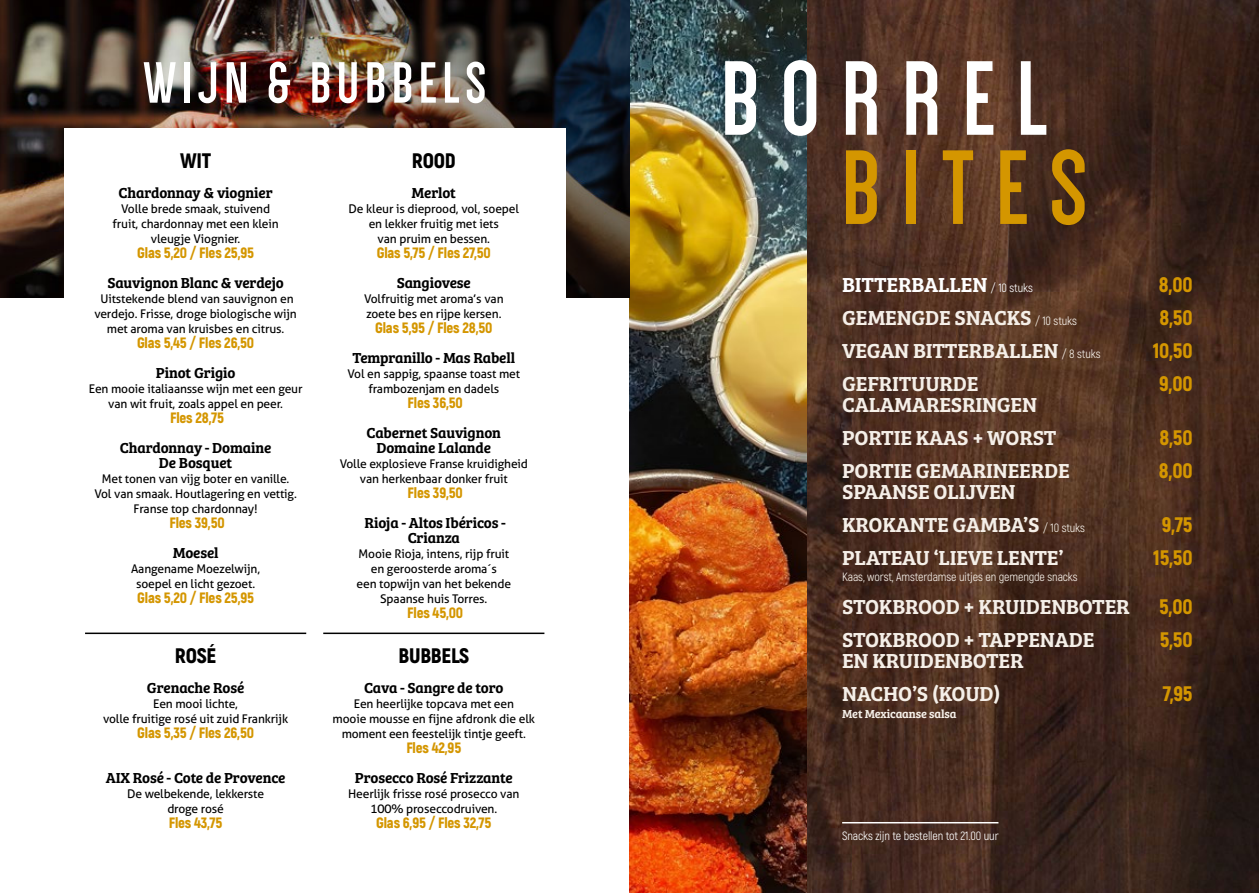
<style>
.page{position:relative;width:1259px;height:893px;background:#fff}
.page>*{position:absolute;margin:0;border:0;box-sizing:border-box;transform-origin:0 0}
.t1{font:700 109.05px "Dense";letter-spacing:.2em;color:#fff}
.t2{font:700 109.05px "Dense";letter-spacing:.2em;color:#d49600}
.t3{font:700 60px "Dense";letter-spacing:.1em;color:#fff}
.t4{font:21px "Bree Serif Sb";letter-spacing:-.01em;color:#f5efe8}
.t5{font:900 21px "Akrobat";letter-spacing:-.01em;color:#d49600}
.t6{font:21px "Bree Serif Sb";letter-spacing:-.01em;color:#fff}
.t7{font:900 21px "Akrobat";letter-spacing:-.01em;color:#000}
.t8{font:15px "Bree Serif Sb";letter-spacing:-.01em;color:#000}
.t9{font:900 15px "Akrobat";letter-spacing:-.01em;color:#d49600}
.t10{font:12px/15px "Aller";letter-spacing:-.01em;color:#000;text-align:center}
.t11{font:12px "Akrobat";letter-spacing:-.01em;color:#f5efe8}
.t12{font:12px "Akrobat";letter-spacing:-.01em;color:#fff}
.t13{font:12px "Bree Serif Sb";letter-spacing:-.01em;color:#f5efe8}
.s1{font-family:"Akrobat";font-size:12px}
</style>
<div class="page">
<img style="left:806px;top:0;width:453px;height:893px">
<img style="left:629px;top:0;width:177px;height:893px">
<img style="left:0;top:0;width:31px;height:298px">
<img style="left:31px;top:0;width:598px;height:298px">
<hr style="left:842px;top:822px;width:156px;height:1px;background:#fff">
<div style="left:64px;top:129px;width:502px;height:344px;background:#fff"></div>
<hr style="left:85px;top:633px;width:221px;height:1px;background:#000">
<hr style="left:323px;top:633px;width:221px;height:1px;background:#000">
<p class="t3" style="left:144px;top:53px;width:344px">WIJN &amp; BUBBELS</p>
<p class="t7" style="left:180px;top:147px;width:33px">WIT</p>
<p class="t8" style="left:118px;top:181px;width:156px">Chardonnay &amp; viognier</p>
<p class="t10" style="left:121px;top:201px;width:150px">Volle brede smaak, stuivend</p>
<p class="t10" style="left:113px;top:216px;width:168px">fruit, chardonnay met een klein</p>
<p class="t10" style="left:151px;top:231px;width:91px">vleugje Viognier.</p>
<p class="t9" style="left:137px;top:243px;width:118px">Glas 5,20 / Fles 25,95</p>
<p class="t8" style="left:107px;top:271px;width:178px">Sauvignon Blanc &amp; verdejo</p>
<p class="t10" style="left:94px;top:291px;width:204px">Uitstekende blend van sauvignon en verdejo. Frisse, droge biologische wijn met aroma van kruisbes en citrus.</p>
<p class="t9" style="left:137px;top:333px;width:119px">Glas 5,45 / Fles 26,50</p>
<p class="t8" style="left:156px;top:361px;width:81px">Pinot Grigio</p>
<p class="t10" style="left:89px;top:381px;width:215px">Een mooie italiaansse wijn met een geur van wit fruit, zoals appel en peer.</p>
<p class="t9" style="left:170px;top:408px;width:55px">Fles 28,75</p>
<p class="t8" style="left:120px;top:436px;width:153px">Chardonnay - Domaine</p>
<p class="t8" style="left:159px;top:451px;width:75px">De Bosquet</p>
<p class="t10" style="left:102px;top:471px;width:189px">Met tonen van vijg boter en vanille.</p>
<p class="t10" style="left:94px;top:486px;width:204px">Vol van smaak. Houtlagering en vettig.</p>
<p class="t10" style="left:134px;top:501px;width:125px">Franse top chardonnay!</p>
<p class="t9" style="left:169px;top:513px;width:57px">Fles 39,50</p>
<p class="t8" style="left:173px;top:541px;width:47px">Moesel</p>
<p class="t10" style="left:131px;top:561px;width:131px">Aangename Moezelwijn,</p>
<p class="t10" style="left:136px;top:576px;width:121px">soepel en licht gezoet.</p>
<p class="t9" style="left:137px;top:588px;width:118px">Glas 5,20 / Fles 25,95</p>
<p class="t7" style="left:175px;top:642px;width:43px">ROSÉ</p>
<p class="t8" style="left:147px;top:676px;width:99px">Grenache Rosé</p>
<p class="t10" style="left:153px;top:696px;width:87px">Een mooi lichte,</p>
<p class="t10" style="left:103px;top:711px;width:187px">volle fruitige rosé uit zuid Frankrijk</p>
<p class="t9" style="left:137px;top:723px;width:118px">Glas 5,35 / Fles 26,50</p>
<p class="t8" style="left:106px;top:766px;width:181px">AIX Rosé - Cote de Provence</p>
<p class="t10" style="left:127px;top:786px;width:139px">De welbekende, lekkerste</p>
<p class="t10" style="left:167px;top:801px;width:58px">droge rosé</p>
<p class="t9" style="left:169px;top:813px;width:55px">Fles 43,75</p>
<p class="t7" style="left:412px;top:147px;width:45px">ROOD</p>
<p class="t8" style="left:411px;top:181px;width:46px">Merlot</p>
<p class="t10" style="left:349px;top:201px;width:172px">De kleur is dieprood, vol, soepel</p>
<p class="t10" style="left:369px;top:216px;width:132px">en lekker fruitig met iets</p>
<p class="t10" style="left:378px;top:231px;width:114px">van pruim en bessen.</p>
<p class="t9" style="left:377px;top:243px;width:116px">Glas 5,75 / Fles 27,50</p>
<p class="t8" style="left:397px;top:271px;width:76px">Sangiovese</p>
<p class="t10" style="left:364px;top:291px;width:141px">Volfruitig met aroma’s van</p>
<p class="t10" style="left:366px;top:306px;width:137px">zoete bes en rijpe kersen.</p>
<p class="t9" style="left:375px;top:318px;width:119px">Glas 5,95 / Fles 28,50</p>
<p class="t8" style="left:353px;top:346px;width:164px">Tempranillo - Mas Rabell</p>
<p class="t10" style="left:347px;top:366px;width:174px">Vol en sappig, spaanse toast met frambozenjam en dadels</p>
<p class="t9" style="left:407px;top:393px;width:57px">Fles 36,50</p>
<p class="t8" style="left:367px;top:421px;width:136px">Cabernet Sauvignon</p>
<p class="t8" style="left:376px;top:436px;width:116px">Domaine Lalande</p>
<p class="t10" style="left:340px;top:456px;width:190px">Volle explosieve Franse kruidigheid</p>
<p class="t10" style="left:360px;top:471px;width:149px">van herkenbaar donker fruit</p>
<p class="t9" style="left:407px;top:483px;width:57px">Fles 39,50</p>
<p class="t8" style="left:364px;top:511px;width:143px">Rioja - Altos Ibéricos -</p>
<p class="t8" style="left:408px;top:526px;width:54px">Crianza</p>
<p class="t10" style="left:358px;top:546px;width:152px">Mooie Rioja, intens, rijp fruit</p>
<p class="t10" style="left:371px;top:561px;width:127px">en geroosterde aroma´s</p>
<p class="t10" style="left:357px;top:576px;width:156px">een topwijn van het bekende</p>
<p class="t10" style="left:380px;top:591px;width:109px">Spaanse huis Torres.</p>
<p class="t9" style="left:407px;top:603px;width:58px">Fles 45,00</p>
<p class="t7" style="left:398px;top:642px;width:72px">BUBBELS</p>
<p class="t8" style="left:364px;top:676px;width:141px">Cava - Sangre de toro</p>
<p class="t10" style="left:354px;top:696px;width:162px">Een heerlijke topcava met een</p>
<p class="t10" style="left:333px;top:711px;width:204px">mooie mousse en fijne afdronk die elk moment een feestelijk tintje geeft.</p>
<p class="t9" style="left:406px;top:738px;width:56px">Fles 42,95</p>
<p class="t8" style="left:355px;top:766px;width:159px">Prosecco Rosé Frizzante</p>
<p class="t10" style="left:348px;top:786px;width:173px">Heerlijk frisse rosé prosecco van</p>
<p class="t10" style="left:370px;top:801px;width:128px">100% proseccodruiven.</p>
<p class="t9" style="left:376px;top:813px;width:117px">Glas 6,95 / Fles 32,75</p>
<p class="t1" style="left:721px;top:45px;width:328px">BORREL</p>
<p class="t2" style="left:841px;top:135px;width:247px">BITES</p>
<p class="t6" style="left:842px;top:269px;width:192px">BITTERBALLEN <span class="s1">/ 10 stuks</span></p>
<p class="t5" style="left:1159px;top:271px;width:35px">8,00</p>
<p class="t4" style="left:842px;top:302px;width:236px">GEMENGDE SNACKS <span class="s1">/ 10 stuks</span></p>
<p class="t5" style="left:1159px;top:304px;width:35px">8,50</p>
<p class="t4" style="left:842px;top:335px;width:260px">VEGAN BITTERBALLEN <span class="s1">/ 8 stuks</span></p>
<p class="t5" style="left:1152px;top:337px;width:41px">10,50</p>
<p class="t4" style="left:842px;top:368px;width:138px">GEFRITUURDE</p>
<p class="t5" style="left:1159px;top:370px;width:35px">9,00</p>
<p class="t4" style="left:842px;top:389px;width:196px">CALAMARESRINGEN</p>
<p class="t4" style="left:842px;top:422px;width:216px">PORTIE KAAS + WORST</p>
<p class="t5" style="left:1159px;top:424px;width:35px">8,50</p>
<p class="t4" style="left:842px;top:455px;width:229px">PORTIE GEMARINEERDE</p>
<p class="t5" style="left:1159px;top:457px;width:35px">8,00</p>
<p class="t4" style="left:842px;top:476px;width:175px">SPAANSE OLIJVEN</p>
<p class="t4" style="left:842px;top:509px;width:244px">KROKANTE GAMBA’S <span class="s1">/ 10 stuks</span></p>
<p class="t5" style="left:1161px;top:511px;width:32px">9,75</p>
<p class="t4" style="left:842px;top:542px;width:223px">PLATEAU ‘LIEVE LENTE’</p>
<p class="t5" style="left:1153px;top:544px;width:41px">15,50</p>
<p class="t11" style="left:842px;top:570px;width:237px">Kaas, worst, Amsterdamse uitjes en gemengde snacks</p>
<p class="t4" style="left:842px;top:591px;width:289px">STOKBROOD + KRUIDENBOTER</p>
<p class="t5" style="left:1159px;top:593px;width:35px">5,00</p>
<p class="t4" style="left:842px;top:624px;width:254px">STOKBROOD + TAPPENADE</p>
<p class="t5" style="left:1159px;top:626px;width:34px">5,50</p>
<p class="t4" style="left:842px;top:645px;width:183px">EN KRUIDENBOTER</p>
<p class="t4" style="left:842px;top:678px;width:160px">NACHO’S (KOUD)</p>
<p class="t5" style="left:1163px;top:680px;width:31px">7,95</p>
<p class="t13" style="left:842px;top:705px;width:116px">Met Mexicaanse salsa</p>
<p class="t12" style="left:842px;top:829px;width:158px">Snacks zijn te bestellen tot 21.00 uur</p>
</div>
